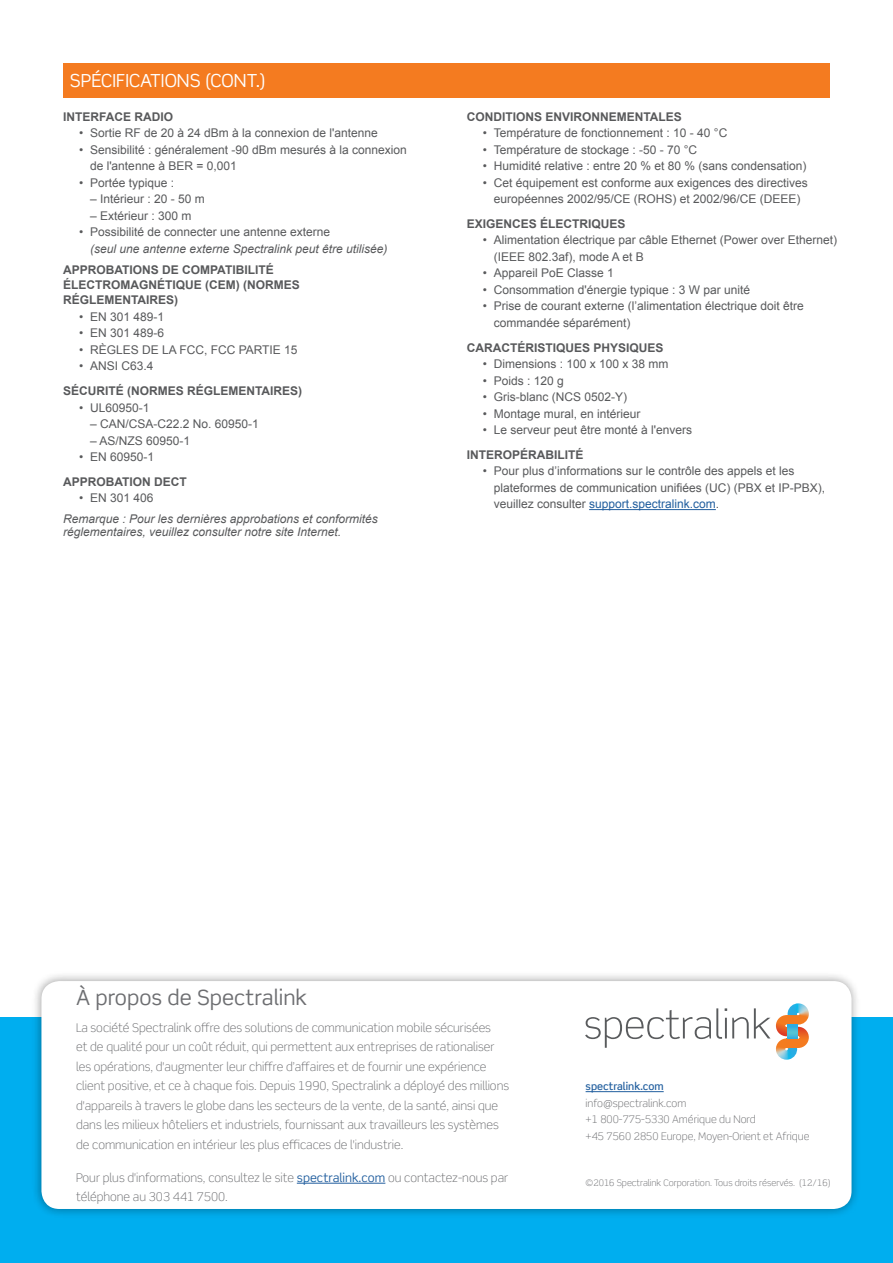
<style>
.page{position:relative;width:893px;height:1263px;background:#fff}
.page>*{position:absolute;margin:0;border:0;box-sizing:border-box;transform-origin:0 0}
.t1{font:21px "Scene Std";color:#6d6e71}
.t2{font:18px "Scene Std";color:#fff}
.t3{font:12px/16.5px "Arial";color:#58595b}
.t4{font:300 12px/19.5px "Scene Std";color:#6d6e71}
.t5{font:700 12px/15px "Arial";color:#58595b}
.t6{font:italic 12px/13.5px "Arial";color:#58595b}
.t7{font:300 10.5px/16.5px "Scene Std";color:#6d6e71}
.t8{font:500 10.5px "Scene Std";color:#215e9e}
.t9{font:300 9px "Scene Std";color:#6d6e71}
.s1{color:#215e9e}
.s2{font-weight:400;color:#215e9e}
</style>
<div class="page">
<div style="left:0;top:1017px;width:893px;height:246px;background:#00aeef"></div>
<div style="left:32px;top:971px;width:829px;height:248px;background:#000;opacity:.37"></div>
<div style="left:41px;top:981px;width:810px;height:228px;background:#fff;border-radius:18px"></div>
<hr style="left:586px;top:1091px;width:78px;height:1px;background:#215e9e">
<hr style="left:297px;top:1183px;width:88px;height:1px;background:#215e9e">
<img style="left:776px;top:1050px;width:21px;height:10px">
<img style="left:787px;top:1003px;width:22px;height:10px">
<svg style="left:776px;top:1013px;width:33px;height:37px"></svg>
<svg style="left:788px;top:1024px;width:9px;height:14px"></svg>
<svg style="left:585px;top:1008px;width:185px;height:40px"></svg>
<div style="left:63px;top:63px;width:767px;height:35px;background:#f47b20"></div>
<hr style="left:589px;top:509px;width:127px;height:1px;background:#215e9e">
<h2 class="t2" style="left:70px;top:70px;width:198px">SPÉCIFICATIONS (CONT.)</h2>
<p class="t5" style="left:63px;top:109px;width:112px">INTERFACE RADIO</p>
<p class="t3" style="left:79px;top:125px;width:300px">• Sortie RF de 20 à 24 dBm à la connexion de l'antenne</p>
<p class="t3" style="left:90px;top:141px;width:318px;text-indent:-11px">• Sensibilité : généralement -90 dBm mesurés à la connexion de l'antenne à BER = 0,001</p>
<p class="t3" style="left:79px;top:174px;width:96px">• Portée typique :</p>
<p class="t3" style="left:90px;top:191px;width:116px">– Intérieur : 20 - 50 m</p>
<p class="t3" style="left:90px;top:207px;width:103px">– Extérieur : 300 m</p>
<p class="t3" style="left:79px;top:224px;width:252px">• Possibilité de connecter une antenne externe</p>
<p class="t6" style="left:90px;top:242px;width:299px">(seul une antenne externe Spectralink peut être utilisée)</p>
<p class="t5" style="left:63px;top:263px;width:238px">APPROBATIONS DE COMPATIBILITÉ<br>ÉLECTROMAGNÉTIQUE (CEM) (NORMES<br>RÉGLEMENTAIRES)</p>
<p class="t3" style="left:79px;top:308px;width:86px">• EN 301 489-1</p>
<p class="t3" style="left:79px;top:325px;width:86px">• EN 301 489-6</p>
<p class="t3" style="left:79px;top:341px;width:220px">• RÈGLES DE LA FCC, FCC PARTIE 15</p>
<p class="t3" style="left:79px;top:358px;width:76px">• ANSI C63.4</p>
<p class="t5" style="left:63px;top:384px;width:241px">SÉCURITÉ (NORMES RÉGLEMENTAIRES)</p>
<p class="t3" style="left:79px;top:399px;width:72px">• UL60950-1</p>
<p class="t3" style="left:90px;top:416px;width:170px">– CAN/CSA-C22.2 No. 60950-1</p>
<p class="t3" style="left:90px;top:432px;width:102px">– AS/NZS 60950-1</p>
<p class="t3" style="left:79px;top:449px;width:76px">• EN 60950-1</p>
<p class="t5" style="left:63px;top:474px;width:125px">APPROBATION DECT</p>
<p class="t3" style="left:79px;top:490px;width:76px">• EN 301 406</p>
<p class="t6" style="left:63px;top:512px;width:316px">Remarque : Pour les dernières approbations et conformités réglementaires, veuillez consulter notre site Internet.</p>
<p class="t5" style="left:467px;top:109px;width:217px">CONDITIONS ENVIRONNEMENTALES</p>
<p class="t3" style="left:483px;top:125px;width:246px">• Température de fonctionnement : 10 - 40 °C</p>
<p class="t3" style="left:483px;top:141px;width:216px">• Température de stockage : -50 - 70 °C</p>
<p class="t3" style="left:483px;top:158px;width:325px">• Humidité relative : entre 20 % et 80 % (sans condensation)</p>
<p class="t3" style="left:483px;top:174px;width:326px;text-align:center">• Cet équipement est conforme aux exigences des directives européennes 2002/95/CE (ROHS) et 2002/96/CE (DEEE)</p>
<p class="t5" style="left:467px;top:216px;width:160px">EXIGENCES ÉLECTRIQUES</p>
<p class="t3" style="left:494px;top:232px;width:345px;text-indent:-11px">• Alimentation électrique par câble Ethernet (Power over Ethernet) (IEEE 802.3af), mode A et B</p>
<p class="t3" style="left:483px;top:265px;width:132px">• Appareil PoE Classe 1</p>
<p class="t3" style="left:483px;top:281px;width:269px">• Consommation d'énergie typique : 3 W par unité</p>
<p class="t3" style="left:494px;top:298px;width:312px;text-indent:-11px">• Prise de courant externe (l’alimentation électrique doit être commandée séparément)</p>
<p class="t5" style="left:467px;top:340px;width:198px">CARACTÉRISTIQUES PHYSIQUES</p>
<p class="t3" style="left:483px;top:356px;width:187px">• Dimensions : 100 x 100 x 38 mm</p>
<p class="t3" style="left:483px;top:372px;width:82px">• Poids : 120 g</p>
<p class="t3" style="left:483px;top:389px;width:146px">• Gris-blanc (NCS 0502-Y)</p>
<p class="t3" style="left:483px;top:405px;width:159px">• Montage mural, en intérieur</p>
<p class="t3" style="left:483px;top:422px;width:211px">• Le serveur peut être monté à l'envers</p>
<p class="t5" style="left:467px;top:447px;width:118px">INTEROPÉRABILITÉ</p>
<p class="t3" style="left:494px;top:463px;width:333px;text-indent:-11px">• Pour plus d’informations sur le contrôle des appels et les plateformes de communication unifiées (UC) (PBX et IP-PBX), veuillez consulter <span class="s1">support.spectralink.com</span>.</p>
<h1 class="t1" style="left:76px;top:985px;width:233px">À propos de Spectralink</h1>
<p class="t4" style="left:76px;top:1017px;width:435px">La société Spectralink offre des solutions de communication mobile sécurisées<br>et de qualité pour un coût réduit, qui permettent aux entreprises de rationaliser les opérations, d'augmenter leur chiffre d’affaires et de fournir une expérience client positive, et ce à chaque fois. Depuis 1990, Spectralink a déployé des millions d'appareils à travers le globe dans les secteurs de la vente, de la santé, ainsi que dans les milieux hôteliers et industriels, fournissant aux travailleurs les systèmes de communication en intérieur les plus efficaces de l'industrie.</p>
<p class="t4" style="left:76px;top:1167px;width:434px">Pour plus d'informations, consultez le site <span class="s2">spectralink.com</span> ou contactez-nous par téléphone au 303 441 7500.</p>
<p class="t8" style="left:586px;top:1080px;width:80px">spectralink.com</p>
<p class="t7" style="left:586px;top:1095px;width:225px">info@spectralink.com<br>+1 800-775-5330 Amérique du Nord<br>+45 7560 2850 Europe, Moyen-Orient et Afrique</p>
<p class="t9" style="left:586px;top:1177px;width:246px">©2016 Spectralink Corporation. Tous droits réservés. (12/16)</p>
</div>
